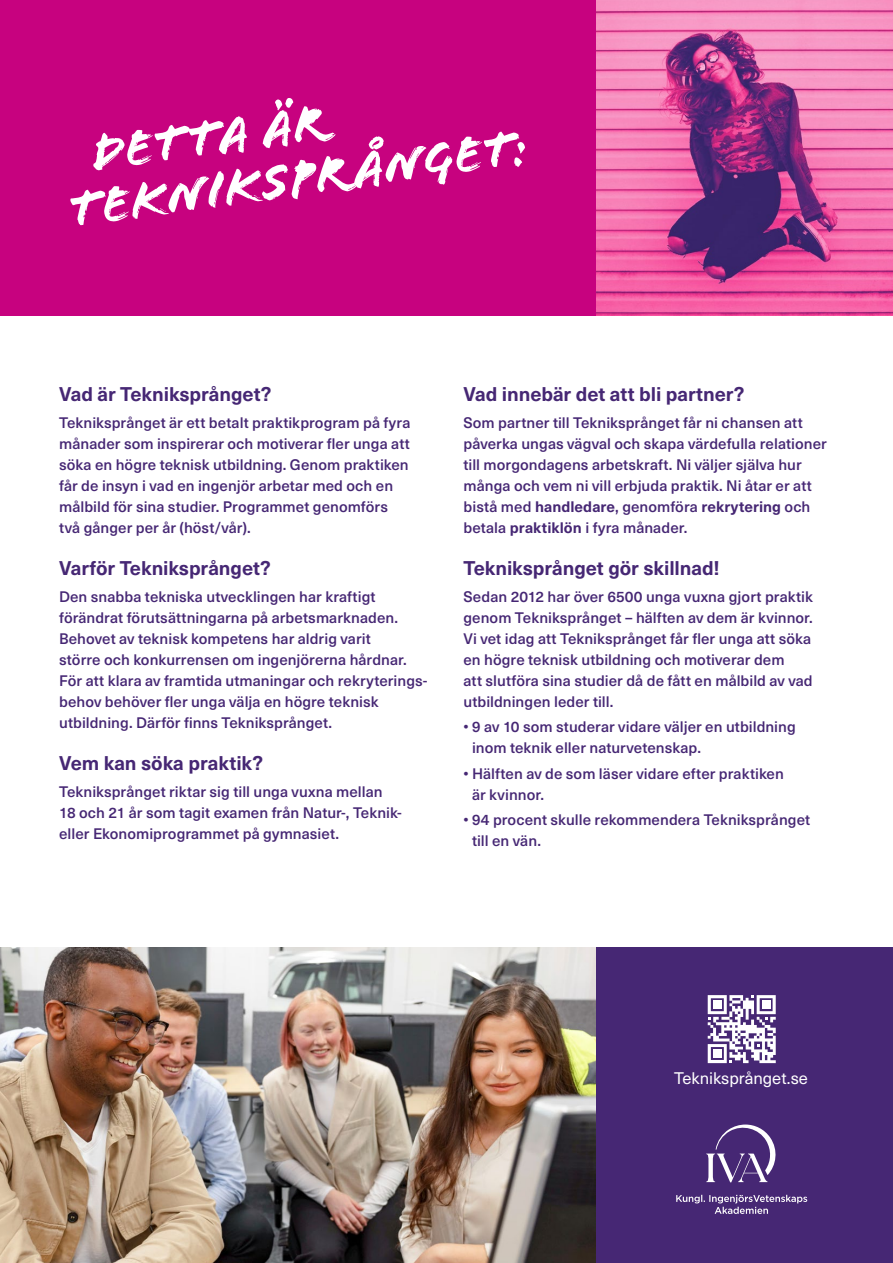
<style>
.page{position:relative;width:893px;height:1263px;background:#fff}
.page>*{position:absolute;margin:0;border:0;box-sizing:border-box;transform-origin:0 0}
.t1{font:52.5px/52.5px "Flood Std";color:#fff}
.t2{font:700 19.5px "Neue Haas Unica W1 G";letter-spacing:-.005em;color:#462774}
.t3{font:16.5px "Neue Haas Unica W1 G";letter-spacing:-.005em;color:#fff}
.t4{font:500 15px/21px "Neue Haas Unica W1 G";letter-spacing:.005em;color:#462774}
.s1{font-weight:700}
</style>
<div class="page">
<div style="left:595px;top:947px;width:298px;height:316px;background:#462774"></div>
<img style="left:0;top:947px;width:595px;height:316px">
<img style="left:595px;top:0;width:298px;height:316px">
<svg style="left:706px;top:1124px;width:70px;height:58px"></svg>
<svg style="left:676px;top:1195px;width:131px;height:19px"></svg>
<div style="left:0;top:0;width:595px;height:316px;background:#c7027f"></div>
<svg style="left:708px;top:995px;width:68px;height:68px"></svg>
<div style="left:713px;top:1000px;width:8px;height:9px;background:#fff"></div>
<div style="left:762px;top:1000px;width:8px;height:9px;background:#fff"></div>
<div style="left:713px;top:1049px;width:8px;height:8px;background:#fff"></div>
<h1 class="t1" style="left:58px;top:133px;width:465px;text-indent:29px;rotate:-8deg">Detta är tekniksprånget:</h1>
<h2 class="t2" style="left:59px;top:379px;width:214px">Vad är Tekniksprånget?</h2>
<p class="t4" style="left:59px;top:411px;width:353px">Tekniksprånget är ett betalt praktikprogram på fyra månader som inspirerar och motiverar fler unga att söka en högre teknisk utbildning. Genom praktiken får de insyn i vad en ingenjör arbetar med och en målbild för sina studier. Programmet genomförs två gånger per år (höst/vår .(</p>
<h2 class="t2" style="left:59px;top:553px;width:213px">Varför Tekniksprånget?</h2>
<p class="t4" style="left:59px;top:585px;width:349px">Den snabba tekniska utvecklingen har kraftigt förändrat förutsättningarna på arbetsmarknaden.<br>Behovet av teknisk kompetens har aldrig varit större och konkurrensen om ingenjörerna hårdnar.</p>
<p class="t4" style="left:59px;top:690px;width:321px">behov behöver fler unga välja en högre teknisk</p>
<p class="t4" style="left:59px;top:669px;width:370px">För att klara av framtida utmaningar och rekryterings-</p>
<p class="t4" style="left:59px;top:711px;width:274px">utbildning. Därför finns Tekniksprånget.</p>
<h2 class="t2" style="left:59px;top:748px;width:205px">Vem kan söka praktik?</h2>
<p class="t4" style="left:59px;top:780px;width:325px">Tekniksprånget riktar sig till unga vuxna mellan</p>
<p class="t4" style="left:59px;top:822px;width:281px">eller Ekonomiprogrammet på gymnasiet.</p>
<p class="t4" style="left:59px;top:801px;width:344px">18 och 21 år som tagit examen från Natur-, Teknik-</p>
<h2 class="t2" style="left:463px;top:379px;width:283px">Vad innebär det att bli partner?</h2>
<p class="t4" style="left:463px;top:411px;width:365px">Som partner till Tekniksprånget får ni chansen att påverka ungas vägval och skapa värdefulla relationer till morgondagens arbetskraft. Ni väljer själva hur många och vem ni vill erbjuda praktik. Ni åtar er att bistå med <span class="s1">handledare</span>, genomföra <span class="s1">rekrytering</span> och betala <span class="s1">praktiklön</span> i fyra månader.</p>
<h2 class="t2" style="left:463px;top:553px;width:258px">Tekniksprånget gör skillnad!</h2>
<p class="t4" style="left:463px;top:585px;width:351px">Sedan 2012 har över 6500 unga vuxna gjort praktik genom Tekniksprånget – hälften av dem är kvinnor.<br>Vi vet idag att Tekniksprånget får fler unga att söka en högre teknisk utbildning och motiverar dem<br>att slutföra sina studier då de fått en målbild av vad utbildningen leder till.</p>
<p class="t4" style="left:472px;top:716px;width:325px;text-indent:-9px">9• av 10 som studerar vidare väljer en utbildning inom teknik eller naturvetenskap.</p>
<p class="t4" style="left:472px;top:762px;width:313px;text-indent:-9px">• Hälften av de som läser vidare efter praktiken är kvinnor.</p>
<p class="t4" style="left:472px;top:808px;width:340px;text-indent:-9px">• 94 procent skulle rekommendera Tekniksprånget till en vän.</p>
<p class="t3" style="left:674px;top:1066px;width:135px">Tekniksprånget.se</p>
</div>
